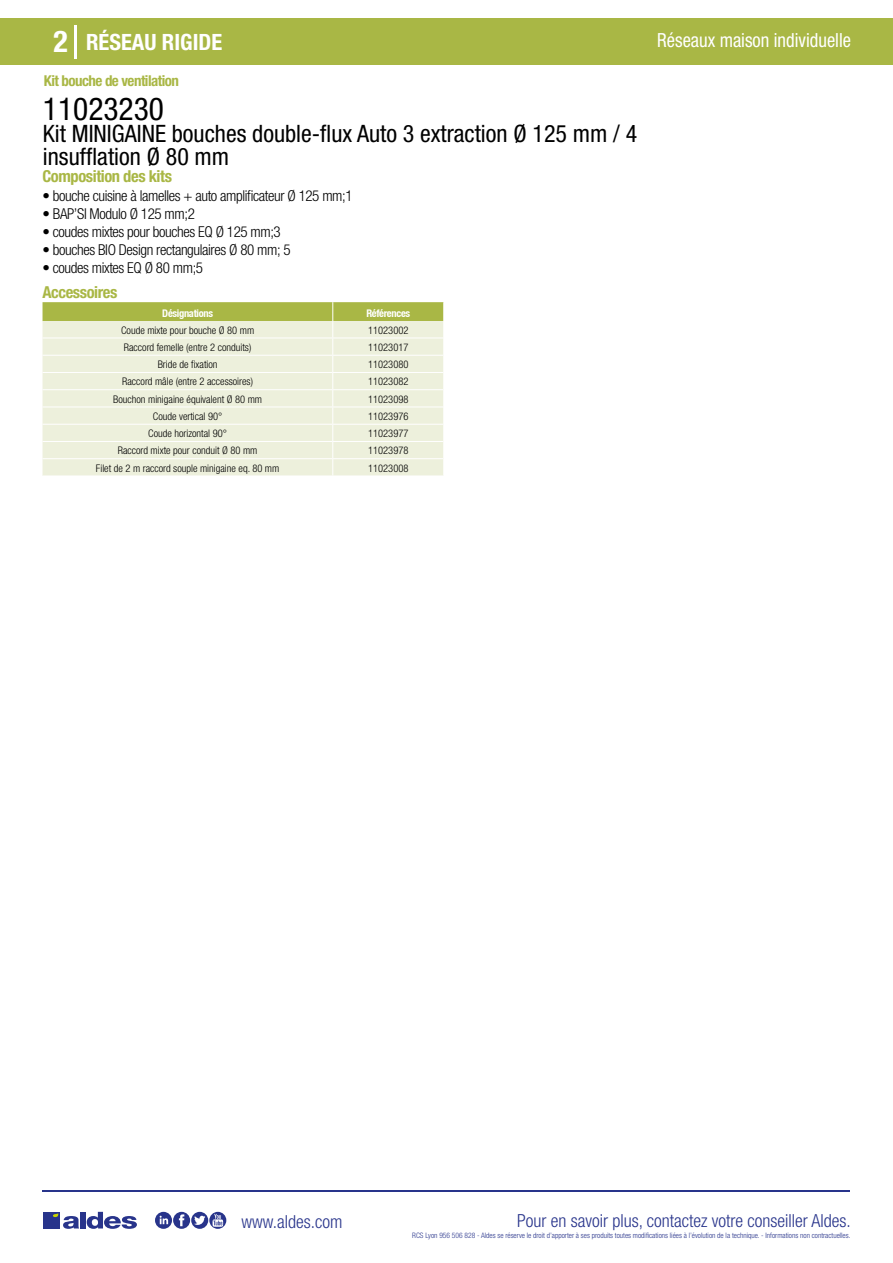
<style>
.page{position:relative;width:893px;height:1263px;background:#fff}
.page>*{position:absolute;margin:0;border:0;box-sizing:border-box;transform-origin:0 0}
.t1{font:condensed 31.5px "Helvetica Neue LT Std";color:#000}
.t2{font:700 condensed 30px "Helvetica Neue LT Std";color:#fff}
.t3{font:condensed 24px/22.5px "Helvetica Neue LT Std";color:#000}
.t4{font:700 condensed 22.5px "Helvetica Neue LT Std";color:#fff}
.t5{font:condensed 19.5px "Helvetica Neue LT Std";color:#fff;scale:.95 1}
.t6{font:300 condensed 18px "Helvetica Neue";color:#28348b}
.t7{font:700 condensed 16.5px "Helvetica Neue LT Std";letter-spacing:-.025em;color:#a9b745}
.t8{font:300 condensed 15px "Helvetica Neue LT Std";letter-spacing:-.025em;color:#000}
.t9{font:700 condensed 15px "Helvetica Neue LT Std";letter-spacing:-.035em;color:#a9b745}
.t10{font:300 condensed 10.5px "Helvetica Neue";color:#000}
.t11{font:700 condensed 10.5px "Helvetica Neue";letter-spacing:-.03em;color:#fff}
.t12{font:300 condensed 7.5px "Helvetica Neue";color:#28348b}
</style>
<div class="page">
<div style="left:0;top:18px;width:893px;height:46px;background:#a9b745"></div>
<hr style="left:74px;top:25px;width:2px;height:33px;background:#fff">
<hr style="left:43px;top:1190px;width:807px;height:1px;background:#28348b">
<svg style="left:155px;top:1212px;width:71px;height:17px"></svg>
<div style="left:43px;top:1212px;width:17px;height:16px;background:#28348b"></div>
<div style="left:80px;top:1212px;width:6px;height:16px;background:#28348b"></div>
<svg style="left:87px;top:1212px;width:50px;height:17px"></svg>
<svg style="left:53px;top:1213px;width:26px;height:16px"></svg>
<svg style="left:43px;top:302px;width:401px;height:174px;background:#e6eacd"></svg>
<h2 class="t2" style="left:54px;top:24px;width:16px">2</h2>
<h3 class="t4" style="left:86px;top:28px;width:138px">RÉSEAU RIGIDE</h3>
<h3 class="t5" style="left:657px;top:29px;width:205px">Réseaux maison individuelle</h3>
<h3 class="t9" style="left:44px;top:71px;width:137px">Kit bouche de ventilation</h3>
<h1 class="t1" style="left:43px;top:91px;width:122px">11023230</h1>
<h3 class="t3" style="left:43px;top:123px;width:596px">Kit MINIGAINE bouches double-flux Auto 3 extraction Ø 125 mm / 4 insufflation Ø 80 mm</h3>
<h3 class="t7" style="left:43px;top:166px;width:131px">Composition des kits</h3>
<h3 class="t8" style="left:43px;top:187px;width:312px">• bouche cuisine à lamelles + auto amplificateur Ø 125 mm;1</h3>
<h3 class="t8" style="left:43px;top:205px;width:154px">• BAP’SI Modulo Ø 125 mm;2</h3>
<h3 class="t8" style="left:43px;top:223px;width:240px">• coudes mixtes pour bouches EQ Ø 125 mm;3</h3>
<h3 class="t8" style="left:43px;top:241px;width:250px">• bouches BIO Design rectangulaires Ø 80 mm; 5</h3>
<h3 class="t8" style="left:43px;top:259px;width:162px">• coudes mixtes EQ Ø 80 mm;5</h3>
<h3 class="t7" style="left:43px;top:282px;width:76px">Accessoires</h3>
<p class="t11" style="left:162px;top:307px;width:52px">Désignations</p>
<p class="t11" style="left:366px;top:307px;width:45px">Références</p>
<p class="t10" style="left:121px;top:324px;width:135px">Coude mixte pour bouche Ø 80 mm</p>
<p class="t10" style="left:368px;top:324px;width:42px">11023002</p>
<p class="t10" style="left:124px;top:341px;width:129px">Raccord femelle (entre 2 conduits)</p>
<p class="t10" style="left:368px;top:341px;width:42px">11023017</p>
<p class="t10" style="left:158px;top:358px;width:61px">Bride de fixation</p>
<p class="t10" style="left:368px;top:358px;width:42px">11023080</p>
<p class="t10" style="left:122px;top:376px;width:132px">Raccord mâle (entre 2 accessoires)</p>
<p class="t10" style="left:368px;top:376px;width:42px">11023082</p>
<p class="t10" style="left:113px;top:393px;width:150px">Bouchon minigaine équivalent Ø 80 mm</p>
<p class="t10" style="left:368px;top:393px;width:42px">11023098</p>
<p class="t10" style="left:153px;top:410px;width:71px">Coude vertical 90°</p>
<p class="t10" style="left:368px;top:410px;width:42px">11023976</p>
<p class="t10" style="left:148px;top:427px;width:80px">Coude horizontal 90°</p>
<p class="t10" style="left:368px;top:427px;width:42px">11023977</p>
<p class="t10" style="left:118px;top:445px;width:141px">Raccord mixte pour conduit Ø 80 mm</p>
<p class="t10" style="left:368px;top:445px;width:42px">11023978</p>
<p class="t10" style="left:96px;top:462px;width:185px">Filet de 2 m raccord souple minigaine eq. 80 mm</p>
<p class="t10" style="left:368px;top:462px;width:42px">11023008</p>
<h3 class="t6" style="left:241px;top:1211px;width:102px">www.aldes.com</h3>
<h3 class="t6" style="left:517px;top:1211px;width:335px">Pour en savoir plus, contactez votre conseiller Aldes.</h3>
<p class="t12" style="left:412px;top:1230px;width:440px">RCS Lyon 956 506 828 - Aldes se réserve le droit d’apporter à ses produits toutes modifications liées à l’évolution de la technique. - Informations non contractuelles.</p>
</div>
